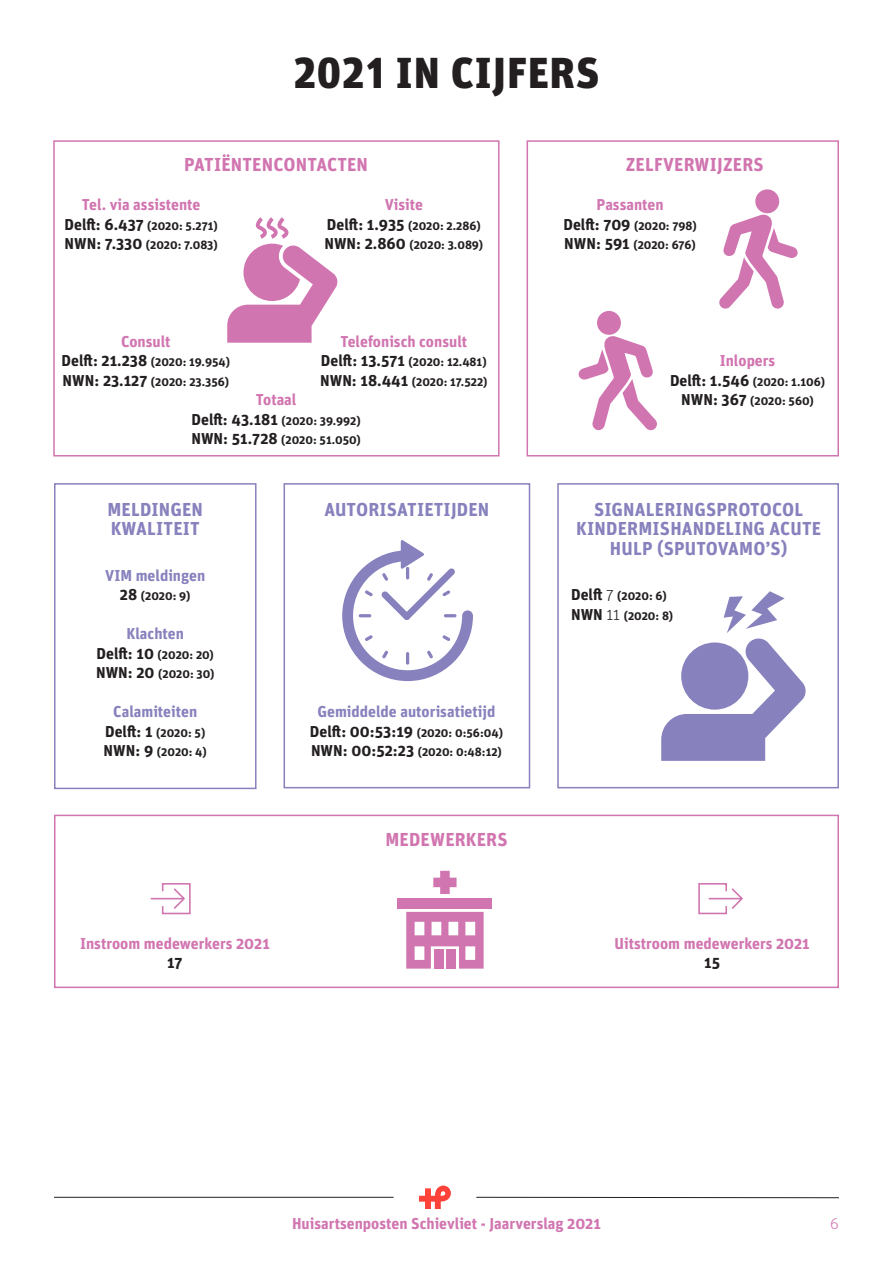
<style>
.page{position:relative;width:893px;height:1263px;background:#fff}
.page>*{position:absolute;margin:0;border:0;box-sizing:border-box;transform-origin:0 0}
.t1{font:900 43.35px "Unit Pro";letter-spacing:.02em;color:#231f20}
.t2{font:700 18.75px/19.5px "Unit Pro";letter-spacing:.01em;color:#8781bd;text-align:center}
.t3{font:700 18.75px "Unit Pro";letter-spacing:.01em;color:#d175b0}
.t4{font:700 15.75px "Unit Pro";color:#d175b0}
.t5{font:700 15.75px "Unit Pro";color:#8781bd}
.t6{font:700 15.75px "Unit Pro";color:#231f20}
.t7{font:300 15.75px "Unit Pro";color:#d175b0}
.t8{font:700 12px "Unit Pro";color:#231f20}
.s1{font-size:15.75px}
.s2{font-size:12px}
.s3{font-weight:300;font-size:15.75px}
</style>
<div class="page">
<hr style="left:54px;top:1197px;width:340px;height:1px;background:#231f20">
<hr style="left:476px;top:1197px;width:363px;height:1px;background:#231f20">
<svg style="left:419px;top:1185px;width:32px;height:24px"></svg>
<div style="left:54px;top:815px;width:785px;height:173px;border:2px solid #d175b0"></div>
<div style="left:557px;top:483px;width:282px;height:305px;border:2px solid #8781bd"></div>
<div style="left:53px;top:140px;width:447px;height:316px;border:2px solid #d175b0"></div>
<div style="left:526px;top:140px;width:313px;height:316px;border:2px solid #d175b0"></div>
<div style="left:284px;top:483px;width:246px;height:305px;border:2px solid #8781bd"></div>
<svg style="left:227px;top:217px;width:111px;height:126px"></svg>
<svg style="left:719px;top:189px;width:79px;height:120px"></svg>
<svg style="left:578px;top:311px;width:79px;height:120px"></svg>
<svg style="left:661px;top:591px;width:145px;height:170px"></svg>
<div style="left:681px;top:642px;width:67px;height:68px;background:#8781bd;border-radius:50%"></div>
<div style="left:54px;top:483px;width:202px;height:306px;border:2px solid #8781bd"></div>
<svg style="left:433px;top:871px;width:24px;height:23px"></svg>
<svg style="left:406px;top:912px;width:78px;height:57px"></svg>
<div style="left:446px;top:949px;width:10px;height:20px;background:#d175b0"></div>
<div style="left:398px;top:897px;width:94px;height:11px;background:#d175b0"></div>
<svg style="left:150px;top:883px;width:41px;height:32px"></svg>
<svg style="left:698px;top:883px;width:45px;height:32px"></svg>
<svg style="left:342px;top:540px;width:131px;height:141px"></svg>
<p class="t1" style="left:293px;top:41px;width:308px">2021 IN CIJFERS</p>
<p class="t3" style="left:184px;top:151px;width:185px">PATIËNTENCONTACTEN</p>
<p class="t3" style="left:626px;top:151px;width:139px">ZELFVERWIJZERS</p>
<p class="t4" style="left:82px;top:193px;width:120px">Tel. via assistente</p>
<p class="t8" style="left:65px;top:217px;width:155px"><span class="s1">Delft: 6.437</span> (2020: 5.271)</p>
<p class="t8" style="left:65px;top:236px;width:155px"><span class="s1">NWN: 7.330</span> (2020: 7.083)</p>
<p class="t4" style="left:385px;top:193px;width:40px">Visite</p>
<p class="t8" style="left:327px;top:217px;width:155px"><span class="s1">Delft: 1.935</span> (2020: 2.286)</p>
<p class="t8" style="left:324px;top:236px;width:160px"><span class="s1">NWN: 2.860</span> (2020: 3.089)</p>
<p class="t4" style="left:596px;top:193px;width:69px">Passanten</p>
<p class="t8" style="left:563px;top:217px;width:135px"><span class="s1">Delft: 709</span> (2020: 798)</p>
<p class="t8" style="left:564px;top:236px;width:133px"><span class="s1">NWN: 591</span> (2020: 676)</p>
<p class="t4" style="left:121px;top:329px;width:51px">Consult</p>
<p class="t8" style="left:62px;top:353px;width:170px"><span class="s1">Delft: 21.238</span> (2020: 19.954)</p>
<p class="t8" style="left:63px;top:373px;width:168px"><span class="s1">NWN: 23.127</span> (2020: 23.356)</p>
<p class="t4" style="left:340px;top:329px;width:128px">Telefonisch consult</p>
<p class="t8" style="left:321px;top:353px;width:167px"><span class="s1">Delft: 13.571</span> (2020: 12.481)</p>
<p class="t8" style="left:320px;top:373px;width:169px"><span class="s1">NWN: 18.441</span> (2020: 17.522)</p>
<p class="t4" style="left:720px;top:349px;width:57px">Inlopers</p>
<p class="t8" style="left:670px;top:373px;width:157px"><span class="s1">Delft: 1.546</span> (2020: 1.106)</p>
<p class="t4" style="left:256px;top:388px;width:42px">Totaal</p>
<p class="t8" style="left:681px;top:392px;width:134px"><span class="s1">NWN: 367</span> (2020: 560)</p>
<p class="t8" style="left:192px;top:412px;width:171px"><span class="s1">Delft: 43.181</span> (2020: 39.992)</p>
<p class="t8" style="left:191px;top:431px;width:171px"><span class="s1">NWN: 51.728</span> (2020: 51.050)</p>
<p class="t2" style="left:107px;top:498px;width:97px">MELDINGEN</p>
<p class="t2" style="left:111px;top:518px;width:91px">KWALITEIT</p>
<p class="t5" style="left:105px;top:563px;width:102px">VIM meldingen</p>
<p class="t8" style="left:120px;top:587px;width:72px"><span class="s1">28</span> (2020: 9)</p>
<p class="t5" style="left:126px;top:622px;width:59px">Klachten</p>
<p class="t8" style="left:97px;top:646px;width:119px"><span class="s1">Delft: 10</span> (2020: 20)</p>
<p class="t8" style="left:96px;top:665px;width:120px"><span class="s1">NWN: 20</span> (2020: 30)</p>
<p class="t5" style="left:113px;top:700px;width:86px">Calamiteiten</p>
<p class="t8" style="left:105px;top:724px;width:102px"><span class="s1">Delft: 1</span> (2020: 5)</p>
<p class="t8" style="left:104px;top:743px;width:105px"><span class="s1">NWN: 9</span> (2020: 4)</p>
<p class="t4" style="left:80px;top:931px;width:191px">Instroom medewerkers 2021</p>
<p class="t6" style="left:167px;top:950px;width:17px">17</p>
<p class="t2" style="left:324px;top:498px;width:167px">AUTORISATIETIJDEN</p>
<p class="t5" style="left:318px;top:700px;width:179px">Gemiddelde autorisatietijd</p>
<p class="t6" style="left:310px;top:719px;width:195px">Delft: 00:53:19 <span class="s2">(2020: 0:56:04)</span></p>
<p class="t8" style="left:311px;top:743px;width:192px"><span class="s1">NWN: 00:52:23</span> (2020: 0:48:12)</p>
<p class="t3" style="left:385px;top:826px;width:124px">MEDEWERKERS</p>
<p class="t2" style="left:576px;top:498px;width:246px">SIGNALERINGSPROTOCOL<br>KINDERMISHANDELING ACUTE<br>HULP (SPUTOVAMO’S)</p>
<p class="t8" style="left:571px;top:587px;width:97px"><span class="s1">Delft</span> <span class="s3">7</span> (2020: 6)</p>
<p class="t8" style="left:571px;top:607px;width:104px"><span class="s1">NWN</span> <span class="s3">11</span> (2020: 8)</p>
<p class="t4" style="left:615px;top:931px;width:197px">Uitstroom medewerkers 2021</p>
<p class="t6" style="left:704px;top:950px;width:17px">15</p>
<h3 class="t4" style="left:292px;top:1212px;width:310px">Huisartsenposten Schievliet - Jaarverslag 2021</h3>
<p class="t7" style="left:830px;top:1213px;width:10px">6</p>
</div>
